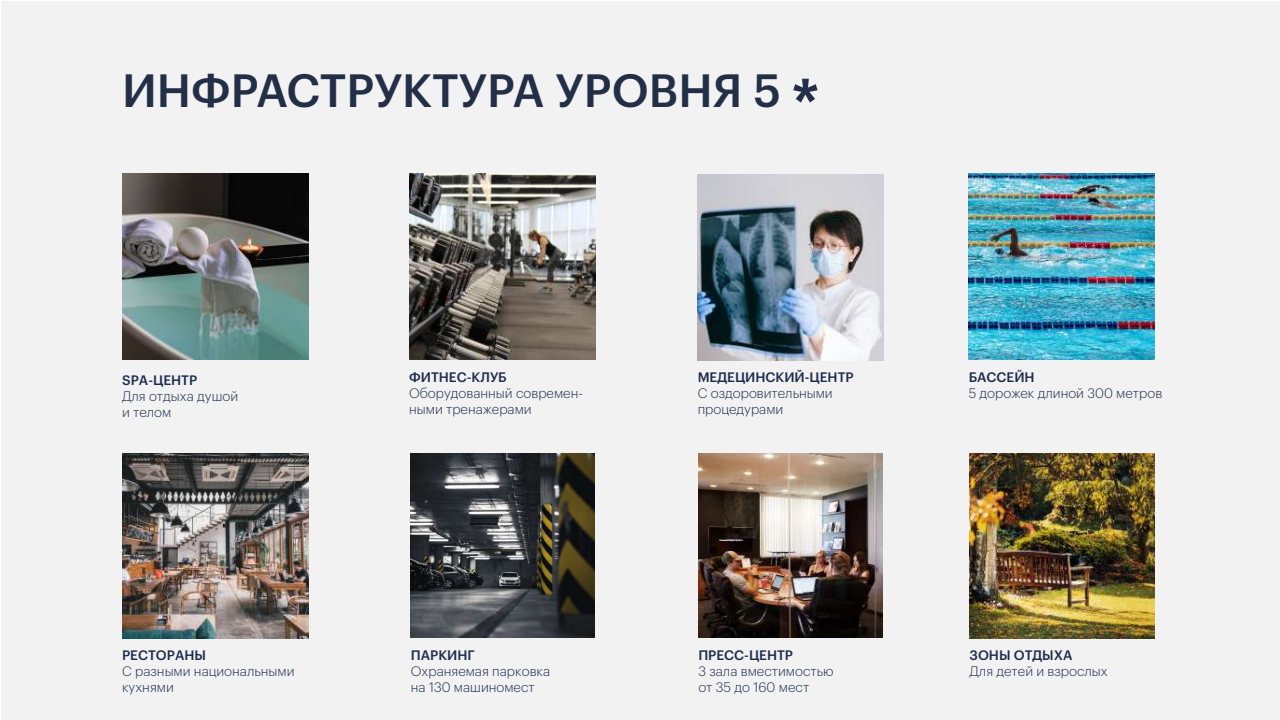
<style>
.page{position:relative;width:1280px;height:720px;background:#fff}
.page>*{position:absolute;margin:0;border:0;box-sizing:border-box;transform-origin:0 0}
.t1{font:500 45.6px "Graphik LCG";color:#232f47}
.t2{font:300 13.4px/16.1px "Graphik LCG";color:#1d2b4c}
.t3{font:500 13.4px "Graphik LCG";color:#1d2b4c}
.s1{font-size:68.4px}
</style>
<div class="page">
<div style="left:1px;top:1px;width:1279px;height:719px;background:#f2f2f2"></div>
<img style="left:411px;top:453px;width:184px;height:185px">
<img style="left:410px;top:174px;width:186px;height:186px">
<img style="left:969px;top:174px;width:186px;height:186px">
<img style="left:122px;top:453px;width:186px;height:186px">
<img style="left:699px;top:453px;width:184px;height:185px">
<img style="left:698px;top:174px;width:186px;height:186px">
<img style="left:970px;top:453px;width:185px;height:186px">
<img style="left:122px;top:174px;width:186px;height:186px">
<h1 class="t1" style="left:122px;top:56px;width:700px">ИНФРАСТРУКТУРА УРОВНЯ 5 <span class="s1">*</span></h1>
<p class="t3" style="left:122px;top:369px;width:77px">SPA-ЦЕНТР</p>
<p class="t2" style="left:122px;top:387px;width:117px">Для отдыха душой и телом</p>
<p class="t3" style="left:122px;top:645px;width:85px">РЕСТОРАНЫ</p>
<p class="t2" style="left:122px;top:662px;width:174px">С разными национальными кухнями</p>
<p class="t3" style="left:409px;top:366px;width:99px">ФИТНЕС-КЛУБ</p>
<p class="t2" style="left:409px;top:384px;width:175px">Оборудованный современ&shy;ными тренажерами</p>
<p class="t3" style="left:411px;top:645px;width:66px">ПАРКИНГ</p>
<p class="t2" style="left:411px;top:662px;width:141px">Охраняемая парковка на 130 машиномест</p>
<p class="t3" style="left:698px;top:366px;width:158px">МЕДЕЦИНСКИЙ-ЦЕНТР</p>
<p class="t2" style="left:698px;top:384px;width:137px">С оздоровительными процедурами</p>
<p class="t3" style="left:698px;top:645px;width:96px">ПРЕСС-ЦЕНТР</p>
<p class="t2" style="left:698px;top:662px;width:137px">3 зала вместимостью от 35 до 160 мест</p>
<p class="t3" style="left:969px;top:366px;width:68px">БАССЕЙН</p>
<p class="t2" style="left:969px;top:384px;width:195px">5 дорожек длиной 300 метров</p>
<p class="t3" style="left:970px;top:645px;width:105px">ЗОНЫ ОТДЫХА</p>
<p class="t2" style="left:970px;top:662px;width:140px">Для детей и взрослых</p>
</div>
